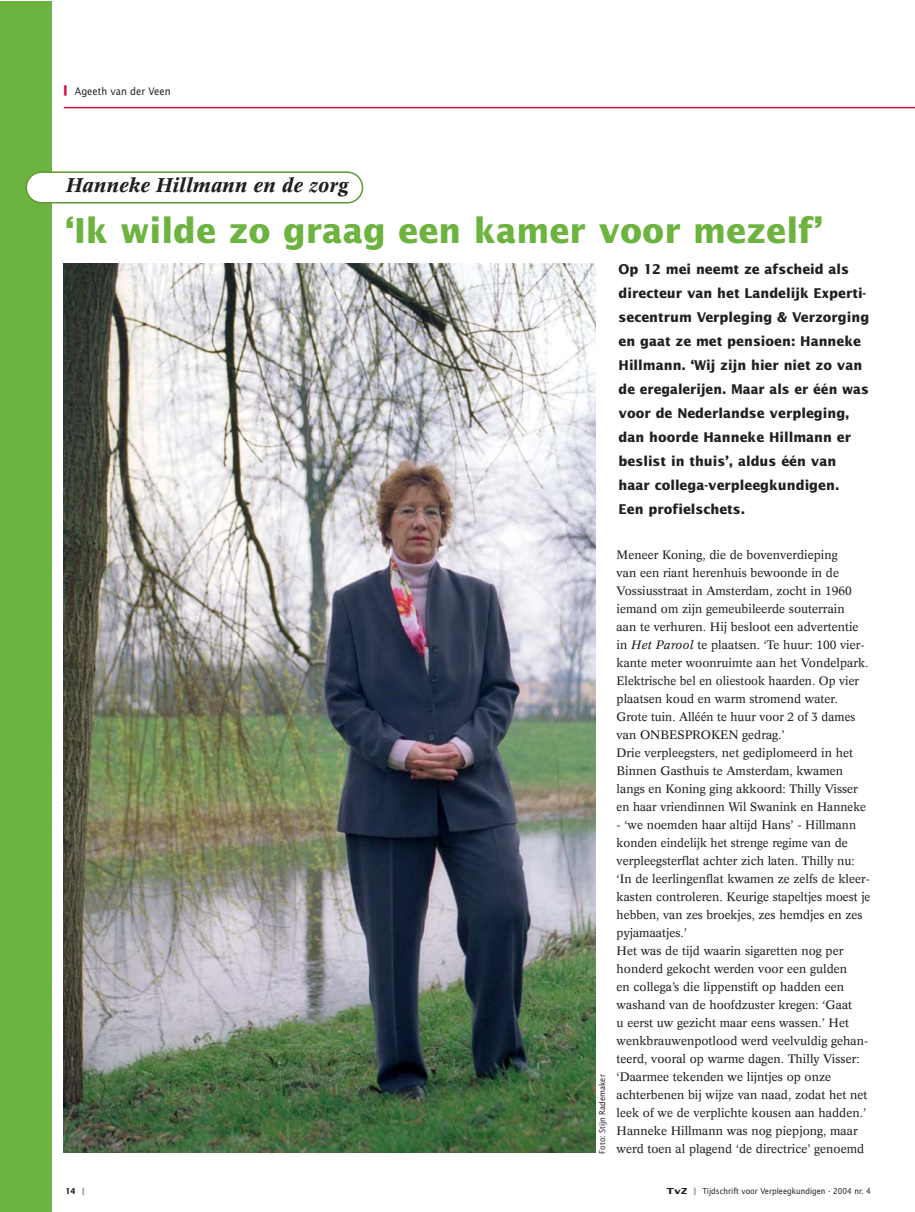
<style>
.page{position:relative;width:915px;height:1212px;background:#fff}
.page>*{position:absolute;margin:0;border:0;box-sizing:border-box;transform-origin:0 0}
.t1{font:700 34.5px "Lucida Sans";color:#6db33f;scale:.95 1}
.t2{font:italic 700 19.5px "Concorde";color:#231f20}
.t3{font:700 13.5px/24px "Lucida Sans";color:#231f20;scale:.95 1}
.t4{font:12px/18px "Concorde";color:#231f20}
.t5{font:10.5px "Lucida Sans";color:#231f20;scale:.9 1}
.t6{font:8.25px "Lucida Sans";color:#231f20;scale:.9 1}
.t7{font:700 8.25px "Lucida Sans";color:#231f20;scale:.9 1}
.s1{font-weight:700;font-size:11.25px;color:#ce1041}
.s2{font-style:italic}
.s3{color:#a7a9ac}
.s4{font-weight:700}
.s5{font-weight:700;color:#a7a9ac}
</style>
<div class="page">
<hr style="left:64px;top:107px;width:850px;height:1px;background:#ce1041">
<div style="left:0;top:1px;width:51px;height:1211px;background:#6db33f"></div>
<img style="left:64px;top:263px;width:531px;height:890px">
<svg style="left:26px;top:171px;width:337px;height:32px"></svg>
<p class="t5" style="left:62px;top:87px;width:122px"><span class="s1">|</span> Ageeth van der Veen</p>
<h2 class="t2" style="left:65px;top:177px;width:284px">Hanneke Hillmann en de zorg</h2>
<h1 class="t1" style="left:65px;top:217px;width:798px">‘Ik wilde zo graag een kamer voor mezelf’</h1>
<p class="t3" style="left:618px;top:258px;width:265px">Op 12 mei neemt ze afscheid als directeur van het Landelijk Experti&shy;secentrum Verpleging &amp; Verzorging en gaat ze met pensioen: Hanneke<br>Hillmann. ‘Wij zijn hier niet zo van de eregalerijen. Maar als er één was voor de Nederlandse verpleging, dan hoorde Hanneke Hillmann er beslist in thuis’, aldus één van haar collega-verpleegkundigen.<br>Een profielschets.</p>
<p class="t6" style="left:598px;top:1153px;width:90px;rotate:-90deg">Foto: Stijn Rademaker</p>
<p class="t4" style="left:616px;top:547px;width:253px">Meneer Koning, die de bovenverdieping<br>van een riant herenhuis bewoonde in de Vossiusstraat in Amsterdam, zocht in 1960 iemand om zijn gemeubileerde souterrain<br>aan te verhuren. Hij besloot een advertentie in <span class="s2">Het Parool</span> te plaatsen. ‘Te huur: 100 vier&shy;kante meter woonruimte aan het Vondelpark.<br>Elektrische bel en oliestook haarden. Op vier plaatsen koud en warm stromend water.<br>Grote tuin. Alléén te huur voor 2 of 3 dames van ONBESPROKEN gedrag.’<br>Drie verpleegsters, net gediplomeerd in het Binnen Gasthuis te Amsterdam, kwamen langs en Koning ging akkoord: Thilly Visser en haar vriendinnen Wil Swanink en Hanneke</p>
<p class="t4" style="left:616px;top:817px;width:255px">- ‘we noemden haar altijd Hans’ - Hillmann konden eindelijk het strenge regime van de verpleegsterflat achter zich laten. Thilly nu: ‘In de leerlingenflat kwamen ze zelfs de kleer&shy;kasten controleren. Keurige stapeltjes moest je hebben, van zes broekjes, zes hemdjes en zes pyjamaatjes.’<br>Het was de tijd waarin sigaretten nog per honderd gekocht werden voor een gulden<br>en collega’s die lippenstift op hadden een washand van de hoofdzuster kregen: ‘Gaat<br>u eerst uw gezicht maar eens wassen.’ Het wenkbrauwenpotlood werd veelvuldig gehan&shy;teerd, vooral op warme dagen. Thilly Visser: ‘Daarmee tekenden we lijntjes op onze achterbenen bij wijze van naad, zodat het net leek of we de verplichte kousen aan hadden.’ Hanneke Hillmann was nog piepjong, maar werd toen al plagend ‘de directrice’ genoemd</p>
<p class="t7" style="left:65px;top:1187px;width:24px">14 <span class="s3">|</span></p>
<p class="t6" style="left:666px;top:1187px;width:228px"><span class="s4">TvZ</span> <span class="s5">|</span> Tijdschrift voor Verpleegkundigen - 2004 nr. 4</p>
</div>
